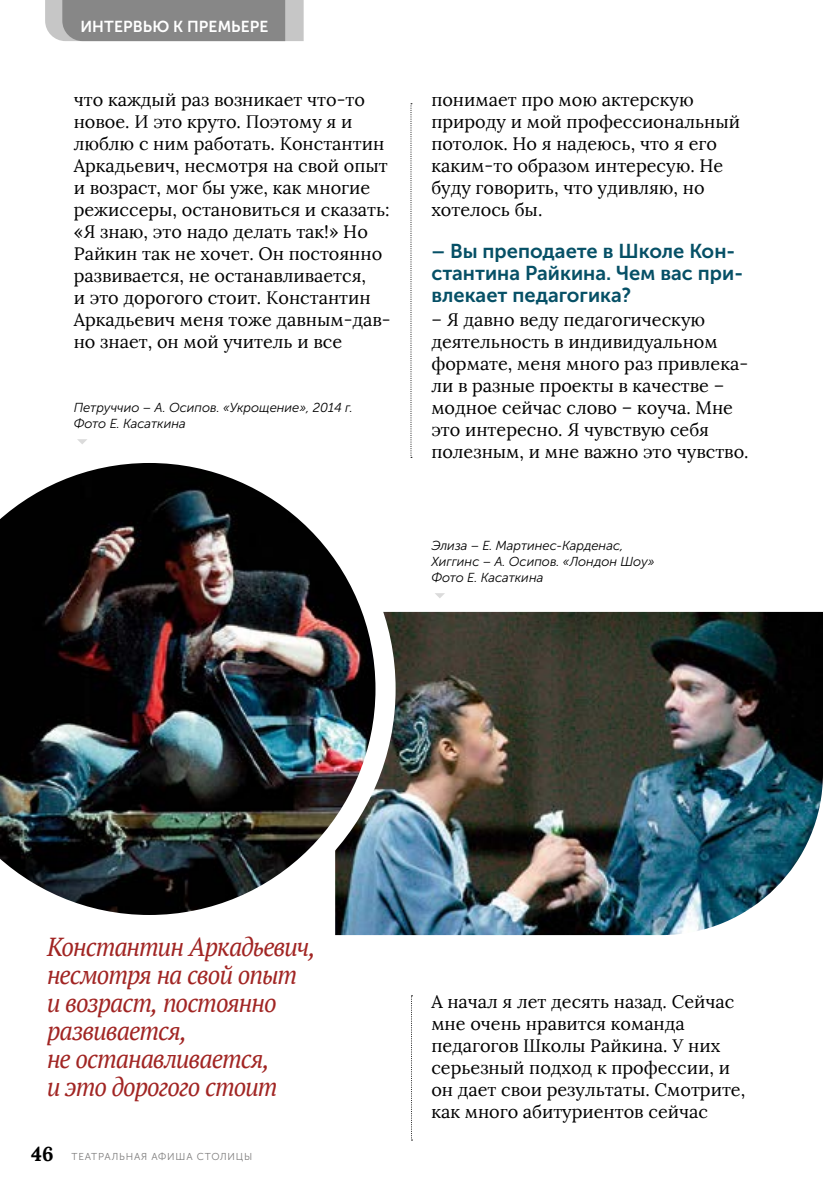
<style>
.page{position:relative;width:823px;height:1191px;background:#fff}
.page>*{position:absolute;margin:0;border:0;box-sizing:border-box;transform-origin:0 0}
.t1{font:italic 26px/28px "PT Serif";letter-spacing:-.04em;color:#a12523;scale:.95 1}
.t2{font:20px/22px "Museo Sans Cyrl 700";color:#065066}
.t3{font:18px/22px "Lora";color:#000}
.t4{font:15.8px "Museo Sans Cyrl 700";letter-spacing:.005em;color:#fff}
.t5{font:italic 13px/16px "Museo Sans Cyrl 300";color:#000}
.t6{font:10px "Museo Sans Cyrl 300";letter-spacing:.08em;color:#7c7b7b}
.s1{font-family:"Lora";font-weight:700;font-size:20px;color:#000}
</style>
<div class="page">
<svg style="left:410px;top:103px;width:2px;height:355px"></svg>
<img style="left:395px;top:612px;width:427px;height:323px">
<img style="left:0;top:463px;width:395px;height:472px">
<svg style="left:77px;top:439px;width:10px;height:5px"></svg>
<svg style="left:435px;top:593px;width:10px;height:5px"></svg>
<svg style="left:411px;top:995px;width:1px;height:145px"></svg>
<svg style="left:45px;top:0;width:258px;height:41px;background:#909090"></svg>
<p class="t4" style="left:80px;top:18px;width:189px">ИНТЕРВЬЮ К ПРЕМЬЕРЕ</p>
<p class="t3" style="left:74px;top:88px;width:318px">что каждый раз возникает что-то новое. И это круто. Поэтому я и люблю с ним работать. Константин<br>Аркадьевич, несмотря на свой опыт и возраст, мог бы уже, как многие режиссеры, остановиться и сказать: «Я знаю, это надо делать так!» Но<br>Райкин так не хочет. Он постоянно развивается, не останавливается,<br>и это дорогого стоит. Константин<br>Аркадьевич меня тоже давным-дав&shy;но знает, он мой учитель и все</p>
<p class="t3" style="left:431px;top:88px;width:310px">понимает про мою актерскую природу и мой профессиональный потолок. Но я надеюсь, что я его каким-то образом интересую. Не буду говорить, что удивляю, но хотелось бы.</p>
<p class="t2" style="left:431px;top:240px;width:313px">– Вы преподаете в Школе Кон&shy;стантина Райкина. Чем вас при&shy;влекает педагогика?</p>
<p class="t3" style="left:431px;top:308px;width:318px">– Я давно веду педагогическую деятельность в индивидуальном формате, меня много раз привлека&shy;ли в разные проекты в качестве – модное сейчас слово – коуча. Мне это интересно. Я чувствую себя полезным, и мне важно это чувство.</p>
<p class="t5" style="left:74px;top:400px;width:280px">Петруччио – А. Осипов. «Укрощение», 2014 г.<br>Фото Е. Касаткина</p>
<p class="t5" style="left:431px;top:538px;width:225px">Элиза – Е. Мартинес-Карденас,<br>Хиггинс – А. Осипов. «Лондон Шоу»<br>Фото Е. Касаткина</p>
<h1 class="t1" style="left:47px;top:932px;width:284px">Константин Аркадьевич, несмотря на свой опыт и возраст, постоянно развивается,<br>не останавливается,<br>и это дорогого стоит</h1>
<p class="t6" style="left:31px;top:1150px;width:222px"><span class="s1">46</span> ТЕАТРАЛЬНАЯ АФИША СТОЛИЦЫ</p>
<p class="t3" style="left:431px;top:990px;width:315px">А начал я лет десять назад. Сейчас мне очень нравится команда педагогов Школы Райкина. У них серьезный подход к профессии, и он дает свои результаты. Смотрите, как много абитуриентов сейчас</p>
</div>
